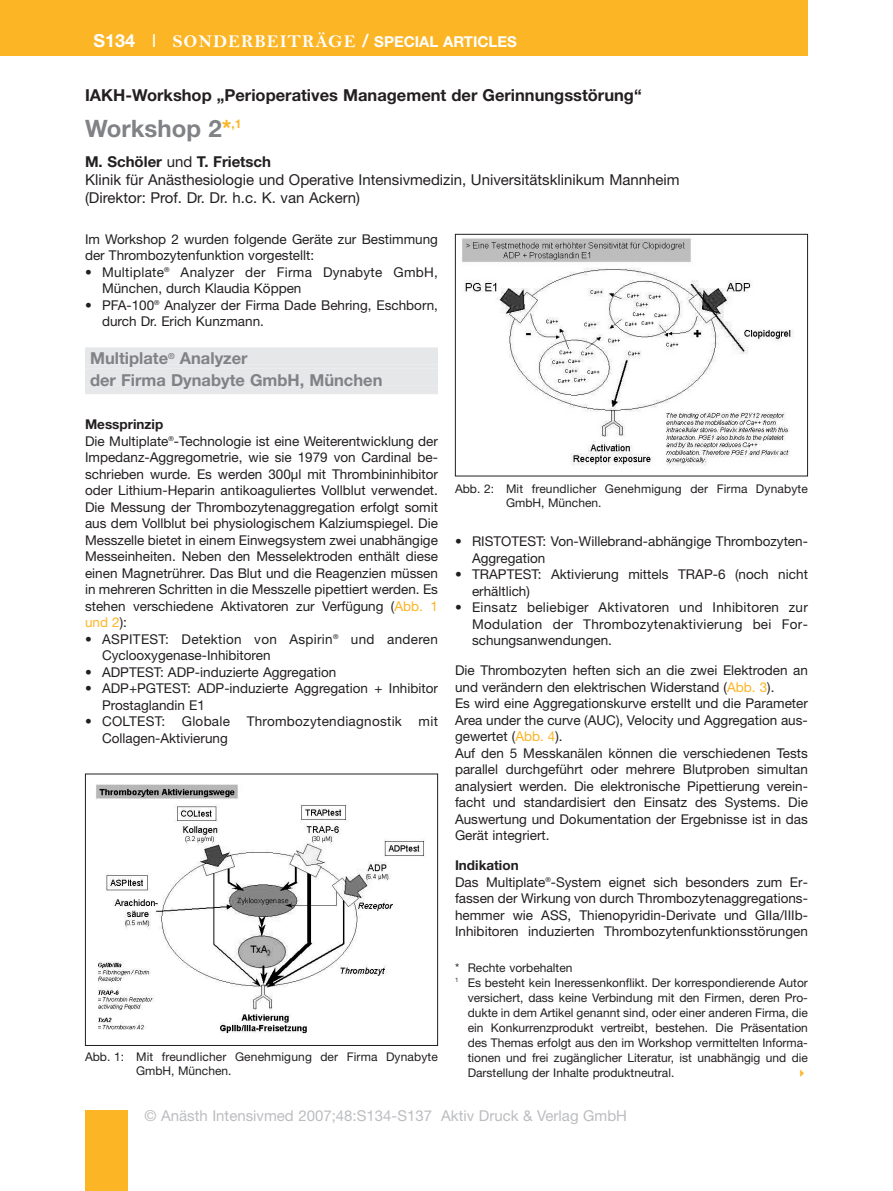
<style>
.page{position:relative;width:893px;height:1191px;background:#fff}
.page>*{position:absolute;margin:0;border:0;box-sizing:border-box;transform-origin:0 0}
.t1{font:700 24px "Helvetica Neue";color:#808285}
.t2{font:700 16.5px "Helvetica Neue";color:#231f20}
.t3{font:700 16.5px/21.3px "Helvetica Neue";color:#808285}
.t4{font:15px/18px "Helvetica Neue";color:#231f20}
.t5{font:15px "Helvetica Neue";color:#bcbdc0}
.t6{font:700 15px "Helvetica Neue";color:#fff}
.t7{font:13.5px/16.5px "Helvetica Neue";color:#231f20}
.t8{font:13.5px/16.5px "Helvetica Neue";letter-spacing:.02em;color:#231f20}
.t9{font:12px/14.2px "Helvetica Neue";color:#231f20}
.s1{font-size:18px}
.s2{font-weight:400;font-size:18px}
.s3{font-family:"Bell MT Bold";font-weight:400;font-size:18px}
.s4{color:#fcb525}
.s5{font-weight:700}
</style>
<div class="page">
<div style="left:0;top:0;width:808px;height:55px;background:#fcb525"></div>
<div style="left:85px;top:1110px;width:43px;height:81px;background:#fcb525"></div>
<div style="left:85px;top:347px;width:353px;height:17px;background:#e6e7e9"></div>
<div style="left:85px;top:364px;width:353px;height:5px;background:#e6e7e9"></div>
<div style="left:85px;top:369px;width:353px;height:17px;background:#e6e7e9"></div>
<div style="left:85px;top:386px;width:353px;height:8px;background:#e6e7e9"></div>
<img style="left:96px;top:784px;width:329px;height:250px">
<div style="left:85px;top:773px;width:353px;height:272px;border:1px solid #231f20"></div>
<img style="left:462px;top:238px;width:331px;height:228px">
<div style="left:455px;top:234px;width:353px;height:242px;border:1px solid #231f20"></div>
<p class="t6" style="left:94px;top:36px;width:425px"><span class="s1">S134</span> <span class="s2">I</span> <span class="s3">SONDERBEITRÄGE</span> <span class="s1">/</span> SPECIAL ARTICLES</p>
<p class="t2" style="left:85px;top:89px;width:558px">IAKH-Workshop „Perioperatives Management der Gerinnungsstörung“</p>
<h1 class="t1" style="left:85px;top:119px;width:158px">Workshop 2<span class="s4">*</span><sup>,1</sup></h1>
<p class="t4" style="left:85px;top:154px;width:596px"><span class="s5">M. Schöler</span> und <span class="s5">T. Frietsch<br></span>Klinik für Anästhesiologie und Operative Intensivmedizin, Universitätsklinikum Mannheim (Direktor: Prof. Dr. Dr. h.c. K. van Ackern)</p>
<p class="t7" style="left:85px;top:232px;width:354px">Im Workshop 2 wurden folgende Geräte zur Bestimmung der Thrombozytenfunktion vorgestellt:</p>
<p class="t8" style="left:102px;top:265px;width:337px;text-indent:-17px">• Multiplate<sup>®</sup> Analyzer der Firma Dynabyte GmbH,<br>München, durch Klaudia Köppen</p>
<p class="t7" style="left:102px;top:298px;width:337px;text-indent:-17px">• PFA-100<sup>®</sup> Analyzer der Firma Dade Behring, Eschborn, durch Dr. Erich Kunzmann.</p>
<p class="t3" style="left:90px;top:349px;width:294px">Multiplate<sup>®</sup> Analyzer<br>der Firma Dynabyte GmbH, München</p>
<p class="t7" style="left:85px;top:417px;width:354px"><span class="s5">Messprinzip<br></span>Die Multiplate<sup>®</sup>-Technologie ist eine Weiterentwicklung der Impedanz-Aggregometrie, wie sie 1979 von Cardinal be - schrieben wurde. Es werden 300µl mit Thrombininhibitor oder Lithium-Heparin antikoaguliertes Vollblut verwendet.<br>Die Messung der Thrombozytenaggregation erfolgt somit aus dem Vollblut bei physiologischem Kalziumspiegel. Die Messzelle bietet in einem Einwegsystem zwei unabhängige Messeinheiten. Neben den Messelektroden enthält diese einen Magnetrührer. Das Blut und die Reagenzien müssen in mehreren Schritten in die Messzelle pipettiert werden. Es stehen verschiedene Aktivatoren zur Verfügung (<span class="s4">Abb. 1 und 2</span>):</p>
<p class="t8" style="left:102px;top:632px;width:337px;text-indent:-17px">• ASPITEST: Detektion von Aspirin<sup>®</sup> und anderen<br>Cyclooxygenase-Inhibitoren</p>
<p class="t7" style="left:85px;top:665px;width:253px">• ADPTEST: ADP-induzierte Aggregation</p>
<p class="t7" style="left:102px;top:681px;width:337px;text-indent:-17px">• ADP+PGTEST: ADP-induzierte Aggregation + Inhibitor<br>Prostaglandin E1</p>
<p class="t8" style="left:102px;top:714px;width:337px;text-indent:-17px">• COLTEST: Globale Thrombozytendiagnostik mit<br>Collagen-Aktivierung</p>
<p class="t9" style="left:136px;top:1050px;width:303px;text-indent:-51px">Abb. 1: Mit freundlicher Genehmigung der Firma Dynabyte<br>GmbH, München.</p>
<p class="t9" style="left:506px;top:483px;width:303px;text-indent:-51px">Abb. 2: Mit freundlicher Genehmigung der Firma Dynabyte<br>GmbH, München.</p>
<p class="t7" style="left:472px;top:534px;width:337px;text-indent:-17px">• RISTOTEST: Von-Willebrand-abhängige Thrombozyten-<br>Aggregation</p>
<p class="t7" style="left:472px;top:567px;width:337px;text-indent:-17px">• TRAPTEST: Aktivierung mittels TRAP-6 (noch nicht erhältlich)</p>
<p class="t7" style="left:472px;top:600px;width:337px;text-align:justify;text-indent:-17px">• Einsatz beliebiger Aktivatoren und Inhibitoren zur Modulation der Thrombozytenaktivierung bei For - schungs anwendungen.</p>
<p class="t7" style="left:455px;top:663px;width:354px">Die Thrombozyten heften sich an die zwei Elektroden an und verändern den elektrischen Widerstand (<span class="s4">Abb. 3</span>).<br>Es wird eine Aggregationskurve erstellt und die Parameter Area under the curve (AUC), Velocity und Aggregation aus&shy;gewertet (<span class="s4">Abb. 4</span>).<br>Auf den 5 Messkanälen können die verschiedenen Tests parallel durchgeführt oder mehrere Blutproben simultan analysiert werden. Die elektronische Pipettierung verein&shy;facht und standardisiert den Einsatz des Systems. Die Auswertung und Dokumentation der Ergebnisse ist in das Gerät integriert.</p>
<p class="t7" style="left:455px;top:858px;width:354px"><span class="s5">Indikation<br></span>Das Multiplate<sup>®</sup>-System eignet sich besonders zum Er - fassen der Wirkung von durch Thrombozyten ag gregations - hemmer wie ASS, Thienopyridin-Derivate und GIIa/IIIb-Inhibitoren induzierten Thrombozyten funktions störungen</p>
<p class="t9" style="left:455px;top:961px;width:119px">* Rechte vorbehalten</p>
<p class="t9" style="left:455px;top:976px;width:354px"><sup>1</sup> Es besteht kein Ineressenkonflikt. Der korrespondierende Autor</p>
<p class="t9" style="left:468px;top:991px;width:342px">versichert, dass keine Verbindung mit den Firmen, deren Pro -</p>
<p class="t9" style="left:468px;top:1006px;width:342px">dukte in dem Artikel genannt sind, oder einer anderen Firma, die</p>
<p class="t9" style="left:468px;top:1021px;width:342px">ein Konkurrenzprodukt vertreibt, bestehen. Die Präsentation</p>
<p class="t9" style="left:468px;top:1036px;width:342px">des Themas erfolgt aus den im Workshop vermittelten Infor ma -</p>
<p class="t9" style="left:468px;top:1051px;width:342px">tionen und frei zugänglicher Literatur, ist unabhängig und die</p>
<p class="t9" style="left:468px;top:1066px;width:208px">Dar stellung der Inhalte produktneutral.</p>
<p class="t5" style="left:145px;top:1110px;width:484px">© Anästh Intensivmed 2007;48:S134-S137 Aktiv Druck &amp; Verlag GmbH</p>
</div>
